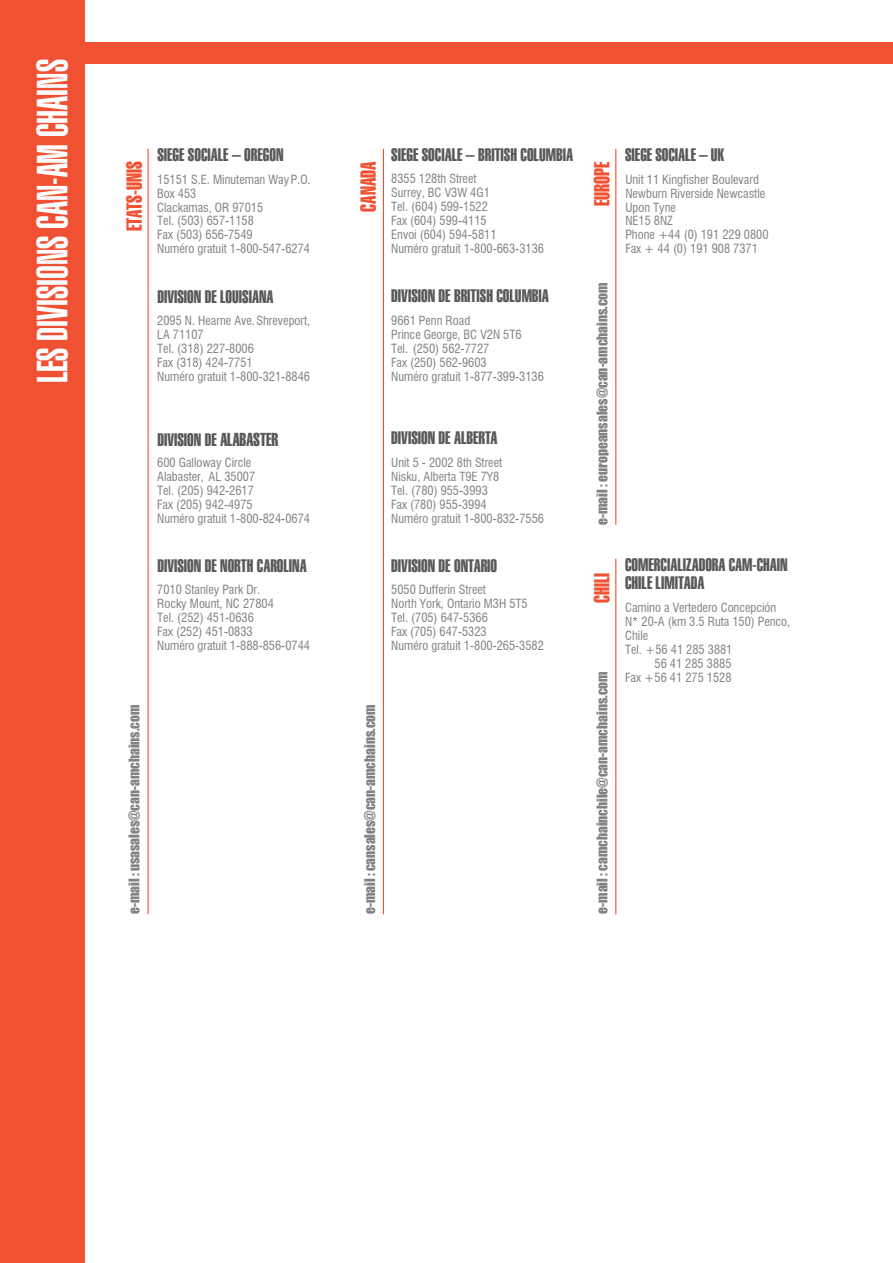
<style>
.page{position:relative;width:893px;height:1263px;background:#fff}
.page>*{position:absolute;margin:0;border:0;box-sizing:border-box;transform-origin:0 0}
.t1{font:36px "Swis 911 U Cm PL";color:#fff}
.t2{font:18px "Swis 911 X Cm PL";color:#f05133}
.t3{font:15px/18px "Swis 911 X Cm PL";color:#58595b}
.t4{font:13.5px "Impact";color:#808284}
.t5{font:12.3px/14px "Swis 721 Cn BT";color:#808284}
.t6{font:condensed 12.3px/14px "Swiss 721 BT";color:#808284}
.s1{font-family:"Helvetica Extra Compressed";font-size:18.45px;color:#57585b}
.s2{font-family:"Swiss 721 BT";font-stretch:condensed}
</style>
<div class="page">
<div style="left:0;top:43px;width:893px;height:21px;background:#f05133"></div>
<div style="left:0;top:0;width:85px;height:1263px;background:#f05133"></div>
<hr style="left:148px;top:149px;width:1px;height:765px;background:#f05133">
<hr style="left:383px;top:149px;width:1px;height:765px;background:#f05133">
<hr style="left:615px;top:149px;width:1px;height:376px;background:#f05133">
<hr style="left:615px;top:559px;width:1px;height:355px;background:#f05133">
<h1 class="t1" style="left:29px;top:383px;width:325px;rotate:-90deg">LES DIVISIONS CAN-AM CHAINS</h1>
<p class="t3" style="left:157px;top:146px;width:128px">SIEGE SOCIALE – OREGON</p>
<p class="t3" style="left:391px;top:146px;width:183px">SIEGE SOCIALE – BRITISH COLUMBIA</p>
<h2 class="t2" style="left:122px;top:231px;width:71px;rotate:-90deg">ETATS-UNIS</h2>
<h2 class="t2" style="left:356px;top:212px;width:52px;rotate:-90deg">CANADA</h2>
<h2 class="t2" style="left:590px;top:206px;width:46px;rotate:-90deg">EUROPE</h2>
<p class="t5" style="left:391px;top:172px;width:154px">8355 128th Street<br>Surrey, BC V3W 4G1<br>Tel. (604) 599-1522<br>Fax (604) 599-4115<br>Envoi (604) 594-5811<br>Numéro gratuit 1-800-663-3136</p>
<p class="t5" style="left:157px;top:172px;width:155px">15151 S.E. Minuteman WayP.O.<br>Box 453<br>Clackamas, OR 97015<br>Tel. (503) 657-1158<br>Fax (503) 656-7549<br>Numéro gratuit 1-800-547-6274</p>
<p class="t3" style="left:157px;top:288px;width:118px">DIVISION DE LOUISIANA</p>
<p class="t5" style="left:157px;top:314px;width:155px">2095 N. Hearne Ave.Shreveport,<br>LA 71107<br>Tel. (318) 227-8006<br>Fax (318) 424-7751<br>Numéro gratuit 1-800-321-8846</p>
<p class="t3" style="left:157px;top:431px;width:123px">DIVISION DE <span class="s1">ALABASTER</span></p>
<p class="t6" style="left:157px;top:455px;width:154px">600 Galloway Circle<br>Alabaster, AL 35007<br>Tel. (205) 942-2617<br>Fax (205) 942-4975<br>Numéro gratuit 1-800-824-0674</p>
<p class="t3" style="left:157px;top:557px;width:151px">DIVISION DE NORTH CAROLINA</p>
<p class="t5" style="left:157px;top:583px;width:104px">7010 Stanley Park Dr.</p>
<p class="t6" style="left:157px;top:597px;width:118px">Rocky Mount, NC 27804</p>
<p class="t5" style="left:157px;top:611px;width:154px">Tel. (252) 451-0636<br>Fax (252) 451-0833<br>Numéro gratuit 1-888-856-0744</p>
<p class="t4" style="left:126px;top:914px;width:211px;rotate:-90deg">e-mail : usasales@can-amchains.com</p>
<p class="t3" style="left:391px;top:287px;width:159px">DIVISION DE BRITISH COLUMBIA</p>
<p class="t5" style="left:391px;top:314px;width:154px">9661 Pen<span class="s2">n</span> Road<br>Prince George, BC V2N 5T6<br>Tel. (250) 562-7727<br>Fax (250) 562-9603<br>Numéro gratuit 1-877-399-3136</p>
<p class="t3" style="left:391px;top:429px;width:108px">DIVISION DE ALBERTA</p>
<p class="t5" style="left:391px;top:455px;width:154px">Unit 5 - 2002 8th Street<br>Nisku, Alberta T9E 7Y8<br>Tel. (780) 955-3993<br>Fax (780) 955-3994<br>Numéro gratuit 1-800-832-7556</p>
<p class="t3" style="left:391px;top:556px;width:107px">DIVISION DE ONTARIO</p>
<p class="t5" style="left:391px;top:583px;width:138px">5050 Dufferin Street<br>North York, Ontario M3H 5T5<br>Tel. (705) 647-5366<br>Fax (705) 647-5323</p>
<p class="t6" style="left:391px;top:638px;width:154px">Numéro gratuit 1-800-265-3582</p>
<p class="t4" style="left:362px;top:914px;width:211px;rotate:-90deg">e-mail : cansales@can-amchains.com</p>
<p class="t4" style="left:594px;top:525px;width:244px;rotate:-90deg">e-mail : europeansales@can-amchains.com</p>
<h2 class="t2" style="left:590px;top:603px;width:32px;rotate:-90deg">CHILI</h2>
<p class="t4" style="left:594px;top:914px;width:244px;rotate:-90deg">e-mail : camchainchile@can-amchains.com</p>
<p class="t3" style="left:625px;top:146px;width:101px">SIEGE SOCIALE – UK</p>
<p class="t5" style="left:625px;top:172px;width:145px">Unit 11 Kingfisher Boulevard<br>Newburn Riverside Newcastle<br>Upon Tyne<br>NE15 8NZ<br>Phone +44 (0) 191 229 0800<br>Fax + 44 (0) 191 908 7371</p>
<p class="t3" style="left:625px;top:556px;width:164px">COMERCIALIZADORA CAM-CHAIN<br>CHILE LIMITADA</p>
<p class="t6" style="left:625px;top:601px;width:153px">Camino a Vertedero Concepción</p>
<p class="t6" style="left:625px;top:615px;width:167px">N* 20-A (km 3.5 Ruta 150) Penco,</p>
<p class="t6" style="left:625px;top:629px;width:25px">Chile</p>
<p class="t6" style="left:625px;top:642px;width:109px">Tel. +56 41 285 3881</p>
<p class="t6" style="left:654px;top:656px;width:79px">56 41 285 3885</p>
<p class="t6" style="left:625px;top:670px;width:108px">Fax +56 41 275 1528</p>
</div>
